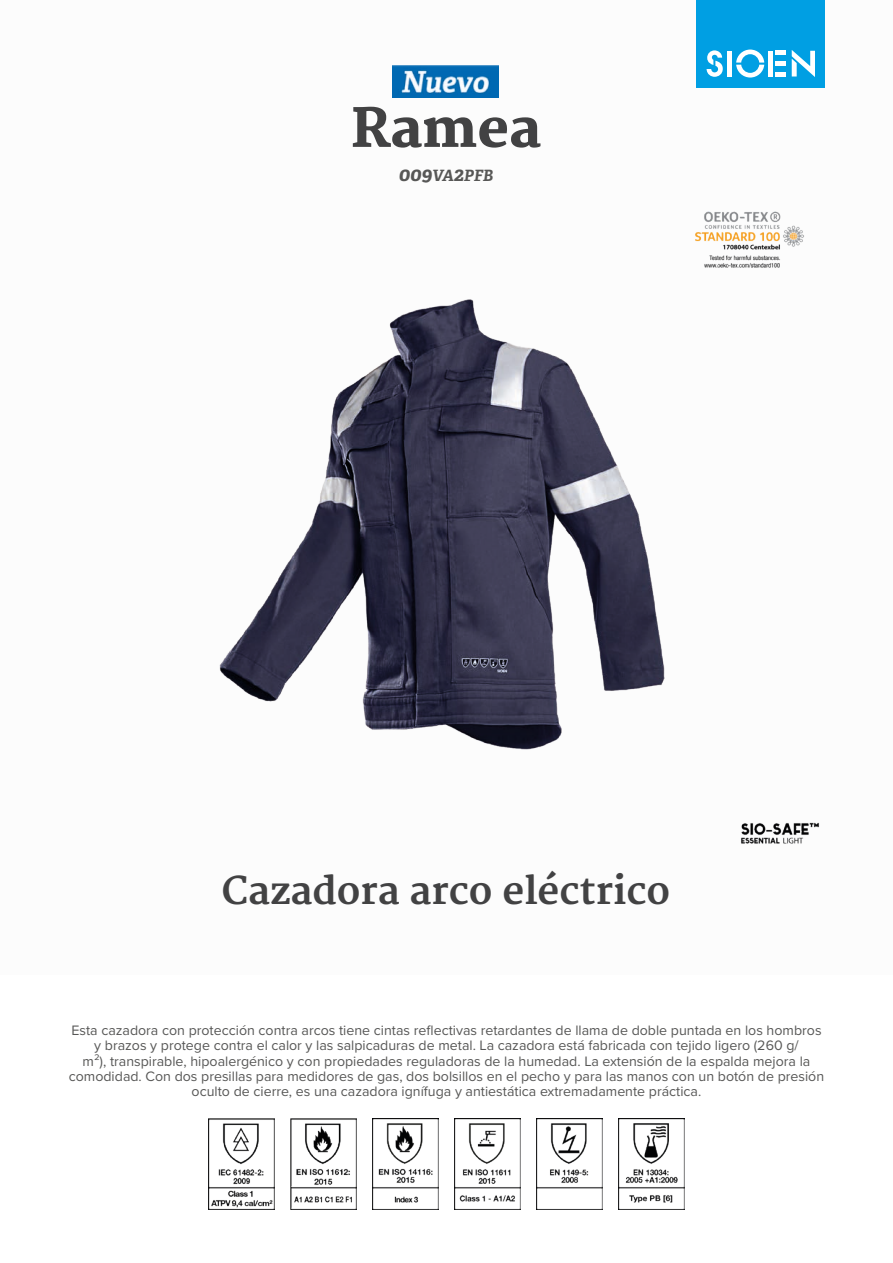
<style>
.page{position:relative;width:893px;height:1263px;background:#fff}
.page>*{position:absolute;margin:0;border:0;box-sizing:border-box;transform-origin:0 0}
.t1{font:800 52.5px "Merriweather";color:#424243}
.t2{font:700 37.5px "Merriweather";color:#424243}
.t3{font:italic 700 15.6px "Adelle PE";color:#575756}
.t4{font:14.25px/15.3px "Proxima Nova";color:#575756;text-align:center}
.s1{font-size:19.5px}
</style>
<div class="page">
<div style="left:697px;top:0;width:128px;height:88px;background:#009fe3"></div>
<svg style="left:707px;top:50px;width:16px;height:27px"></svg>
<svg style="left:736px;top:50px;width:28px;height:28px"></svg>
<div style="left:727px;top:51px;width:5px;height:26px;background:#fff"></div>
<div style="left:768px;top:51px;width:5px;height:26px;background:#fff"></div>
<div style="left:775px;top:72px;width:11px;height:5px;background:#fff"></div>
<div style="left:775px;top:61px;width:11px;height:5px;background:#fff"></div>
<hr style="left:775px;top:51px;width:11px;height:4px;background:#fff">
<svg style="left:792px;top:50px;width:23px;height:27px"></svg>
<img style="left:741px;top:822px;width:79px;height:22px">
<img style="left:695px;top:211px;width:109px;height:57px">
<img style="left:208px;top:1118px;width:66px;height:92px">
<img style="left:290px;top:1118px;width:67px;height:92px">
<img style="left:372px;top:1118px;width:66px;height:92px">
<img style="left:454px;top:1118px;width:67px;height:92px">
<img style="left:536px;top:1118px;width:67px;height:92px">
<img style="left:618px;top:1118px;width:67px;height:92px">
<img style="left:219px;top:299px;width:446px;height:451px">
<img style="left:393px;top:65px;width:106px;height:33px">
<h1 class="t1" style="left:351px;top:98px;width:191px">Ramea</h1>
<p class="t3" style="left:399px;top:164px;width:96px"><span class="s1">009</span>VA<span class="s1">2</span>PFB</p>
<h2 class="t2" style="left:222px;top:869px;width:450px">Cazadora arco eléctrico</h2>
<p class="t4" style="left:69px;top:1022px;width:757px">Esta cazadora con protección contra arcos tiene cintas reflectivas retardantes de llama de doble puntada en los hombros y brazos y protege contra el calor y las salpicaduras de metal. La cazadora está fabricada con tejido ligero (260 g/<br>m²), transpirable, hipoalergénico y con propiedades reguladoras de la humedad. La extensión de la espalda mejora la comodidad. Con dos presillas para medidores de gas, dos bolsillos en el pecho y para las manos con un botón de presión oculto de cierre, es una cazadora ignífuga y antiestática extremadamente práctica.</p>
</div>
